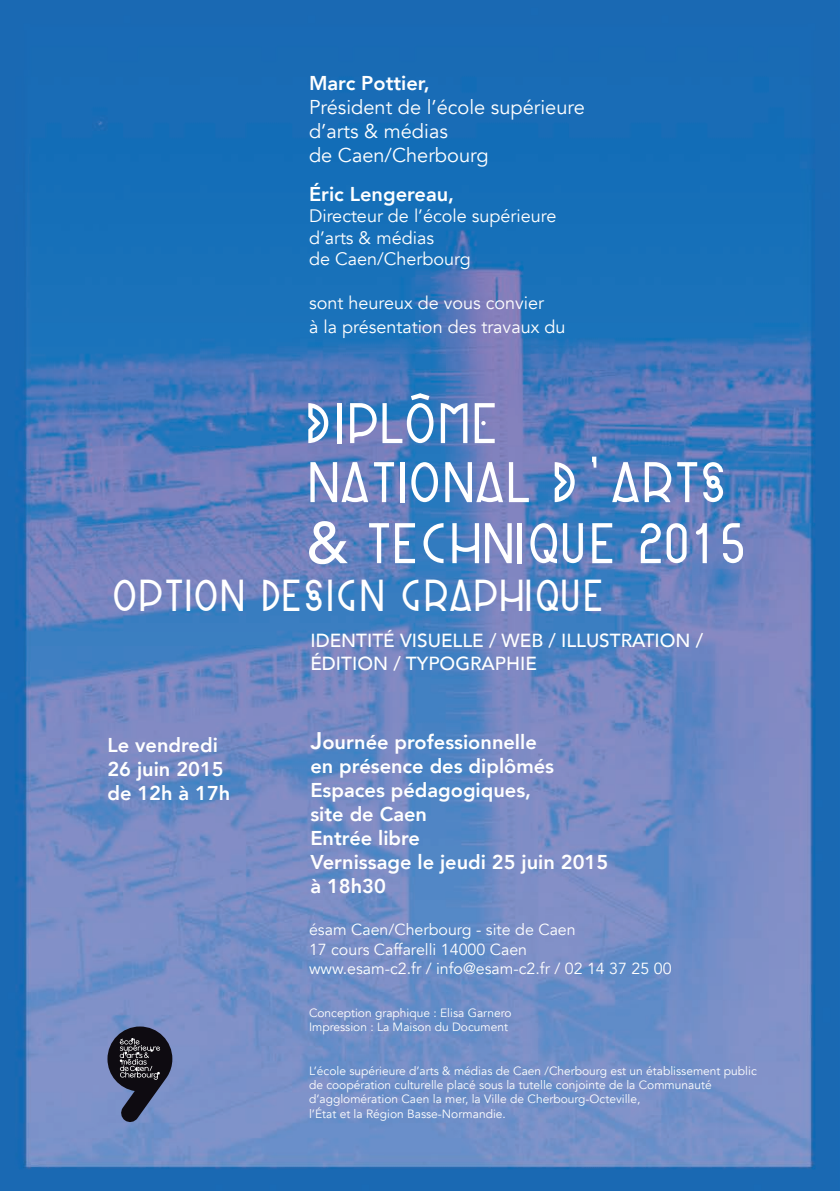
<style>
.page{position:relative;width:840px;height:1191px;background:#fff}
.page>*{position:absolute;margin:0;border:0;box-sizing:border-box;transform-origin:0 0}
.t1{font:50px "Panique";color:#fff}
.t2{font:39.2px "Panique";color:#fff}
.t3{font:800 20px "Avenir";color:#fff}
.t4{font:20px "Avenir";color:#fff}
.t5{font:500 19px "Avenir";color:#fff}
.t6{font:18px "Avenir";color:#fff}
.t7{font:16px "Avenir";color:#fff}
.t8{font:12px/14.4px "Avenir";color:#fff}
.s1{font-size:24px}
</style>
<div class="page">
<img style="left:0;top:1px;width:839px;height:1190px">
<svg style="left:309px;top:521px;width:39px;height:43px"></svg>
<svg style="left:107px;top:1026px;width:65px;height:97px"></svg>
<svg style="left:411px;top:393px;width:18px;height:7px"></svg>
<p class="t3" style="left:309px;top:68px;width:122px">Marc Pottier,</p>
<p class="t4" style="left:309px;top:95px;width:277px">Président de l’école supérieure</p>
<p class="t4" style="left:309px;top:119px;width:140px">d’arts &amp; médias</p>
<p class="t4" style="left:309px;top:143px;width:181px">de Caen/Cherbourg</p>
<p class="t3" style="left:309px;top:178px;width:147px">Éric Lengereau,</p>
<p class="t6" style="left:309px;top:205px;width:249px">Directeur de l’école supérieure</p>
<p class="t6" style="left:309px;top:227px;width:126px">d’arts &amp; médias</p>
<p class="t6" style="left:309px;top:248px;width:163px">de Caen/Cherbourg</p>
<p class="t6" style="left:309px;top:292px;width:237px">sont heureux de vous convier</p>
<p class="t6" style="left:309px;top:316px;width:258px">à la présentation des travaux du</p>
<p class="t1" style="left:304px;top:395px;width:197px">DIPLOME</p>
<p class="t1" style="left:306px;top:454px;width:423px">NATIONAL D’ARTS</p>
<p class="t1" style="left:365px;top:515px;width:381px">TECHNIQUE 2015</p>
<p class="t2" style="left:112px;top:573px;width:494px">OPTION DESIGN GRAPHIQUE</p>
<p class="t3" style="left:107px;top:729px;width:112px">Le vendredi</p>
<p class="t3" style="left:107px;top:753px;width:118px">26 juin 2015</p>
<p class="t3" style="left:107px;top:777px;width:124px">de 12h à 17h</p>
<p class="t5" style="left:310px;top:624px;width:394px">IDENTITÉ VISUELLE / WEB / ILLUSTRATION /</p>
<p class="t5" style="left:310px;top:646px;width:228px">ÉDITION / TYPOGRAPHIE</p>
<p class="t3" style="left:310px;top:726px;width:228px"><span class="s1">J</span>ournée professionnelle</p>
<p class="t3" style="left:310px;top:750px;width:245px">en présence des diplômés</p>
<p class="t3" style="left:310px;top:774px;width:222px">Espaces pédagogiques,</p>
<p class="t3" style="left:310px;top:798px;width:118px">site de Caen</p>
<p class="t3" style="left:310px;top:822px;width:111px">Entrée libre</p>
<p class="t3" style="left:310px;top:846px;width:299px">Vernissage le jeudi 25 juin 2015</p>
<p class="t3" style="left:310px;top:870px;width:77px">à 18h30</p>
<p class="t7" style="left:309px;top:920px;width:268px">ésam Caen/Cherbourg - site de Caen</p>
<p class="t7" style="left:309px;top:939px;width:220px">17 cours Caffarelli 14000 Caen</p>
<p class="t7" style="left:309px;top:958px;width:364px">www.esam-c2.fr / info@esam-c2.fr / 02 14 37 25 00</p>
<p class="t8" style="left:309px;top:1006px;width:204px">Conception graphique : Elisa Garnero</p>
<p class="t8" style="left:309px;top:1020px;width:201px">Impression : La Maison du Document</p>
<p class="t8" style="left:309px;top:1063px;width:449px">L’école supérieure d’arts &amp; médias de Caen /Cherbourg est un établissement public de coopération culturelle placé sous la tutelle conjointe de la Communauté</p>
<p class="t8" style="left:309px;top:1092px;width:333px">d’agglomération Caen la mer, la Ville de Cherbourg-Octeville,</p>
<p class="t8" style="left:309px;top:1106px;width:198px">l’État et la Région Basse-Normandie.</p>
</div>
